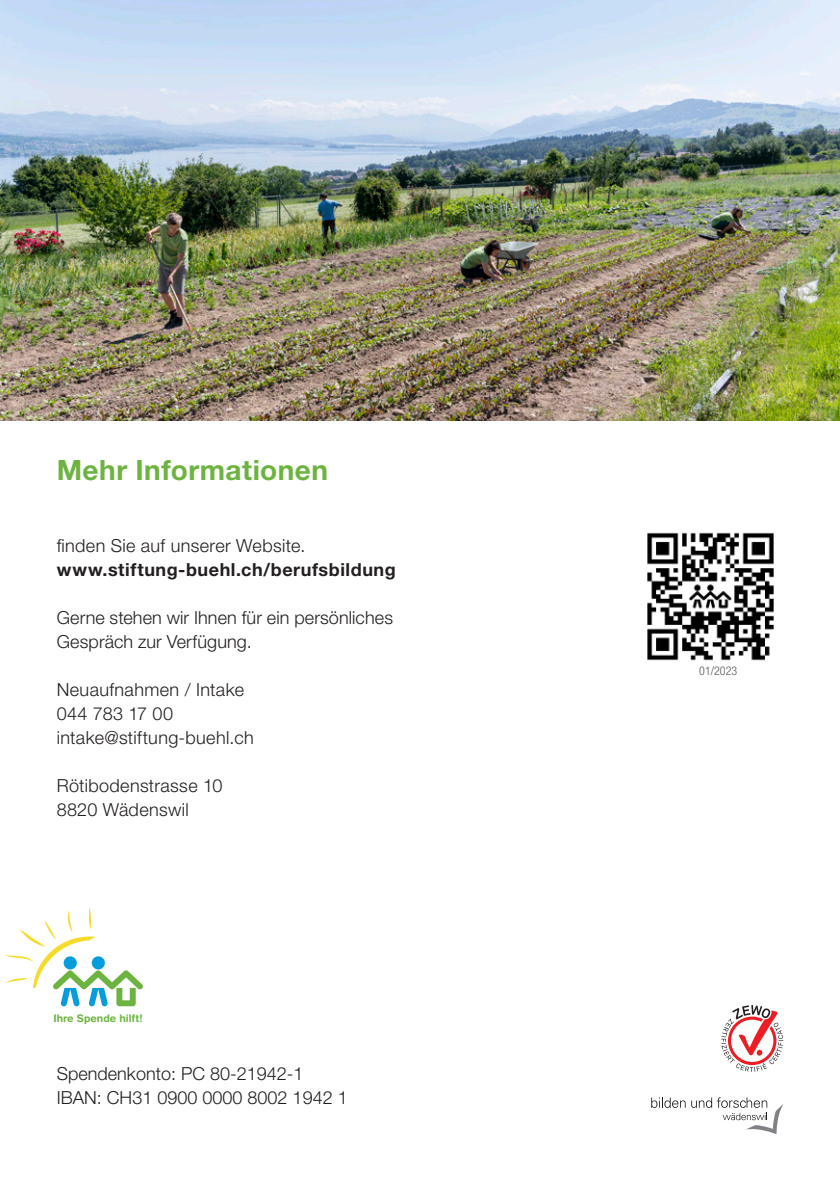
<style>
.page{position:relative;width:840px;height:1191px;background:#fff}
.page>*{position:absolute;margin:0;border:0;box-sizing:border-box;transform-origin:0 0}
.t1{font:700 28px "Helvetica Neue LT Std";letter-spacing:.015em;color:#6cb43f}
.t2{font:300 18px/24px "Helvetica Neue LT Std";letter-spacing:.01em;color:#231f20}
.t3{font:700 18px "Helvetica Neue LT Std";letter-spacing:.03em;color:#231f20}
.t4{font:300 condensed 12px "Helvetica Neue LT Std";color:#57585a}
.t5{font:700 10.4px "Helvetica Rounded";color:#6cb43f}
</style>
<div class="page">
<img style="left:0;top:0;width:839px;height:420px">
<svg style="left:721px;top:1005px;width:61px;height:66px"></svg>
<svg style="left:651px;top:1097px;width:131px;height:37px"></svg>
<img style="left:647px;top:532px;width:127px;height:129px">
<svg style="left:5px;top:908px;width:138px;height:98px"></svg>
<h1 class="t1" style="left:57px;top:453px;width:273px">Mehr Informationen</h1>
<p class="t2" style="left:57px;top:533px;width:250px">finden Sie auf unserer Website.</p>
<p class="t3" style="left:57px;top:558px;width:340px">www.stiftung-buehl.ch/berufsbildung</p>
<p class="t2" style="left:57px;top:605px;width:337px">Gerne stehen wir Ihnen für ein persönliches<br>Gespräch zur Verfügung.</p>
<p class="t2" style="left:57px;top:677px;width:198px">Neuaufnahmen / Intake<br>044 783 17 00 intake@stiftung-buehl.ch</p>
<p class="t2" style="left:57px;top:773px;width:167px">Rötibodenstrasse 10<br>8820 Wädenswil</p>
<p class="t5" style="left:53px;top:1011px;width:91px">Ihre Spende hilft!</p>
<p class="t2" style="left:57px;top:1061px;width:292px">Spendenkonto: PC 80-21942-1<br>IBAN: CH31 0900 0000 8002 1942 1</p>
<p class="t4" style="left:699px;top:663px;width:39px">01/2023</p>
</div>
